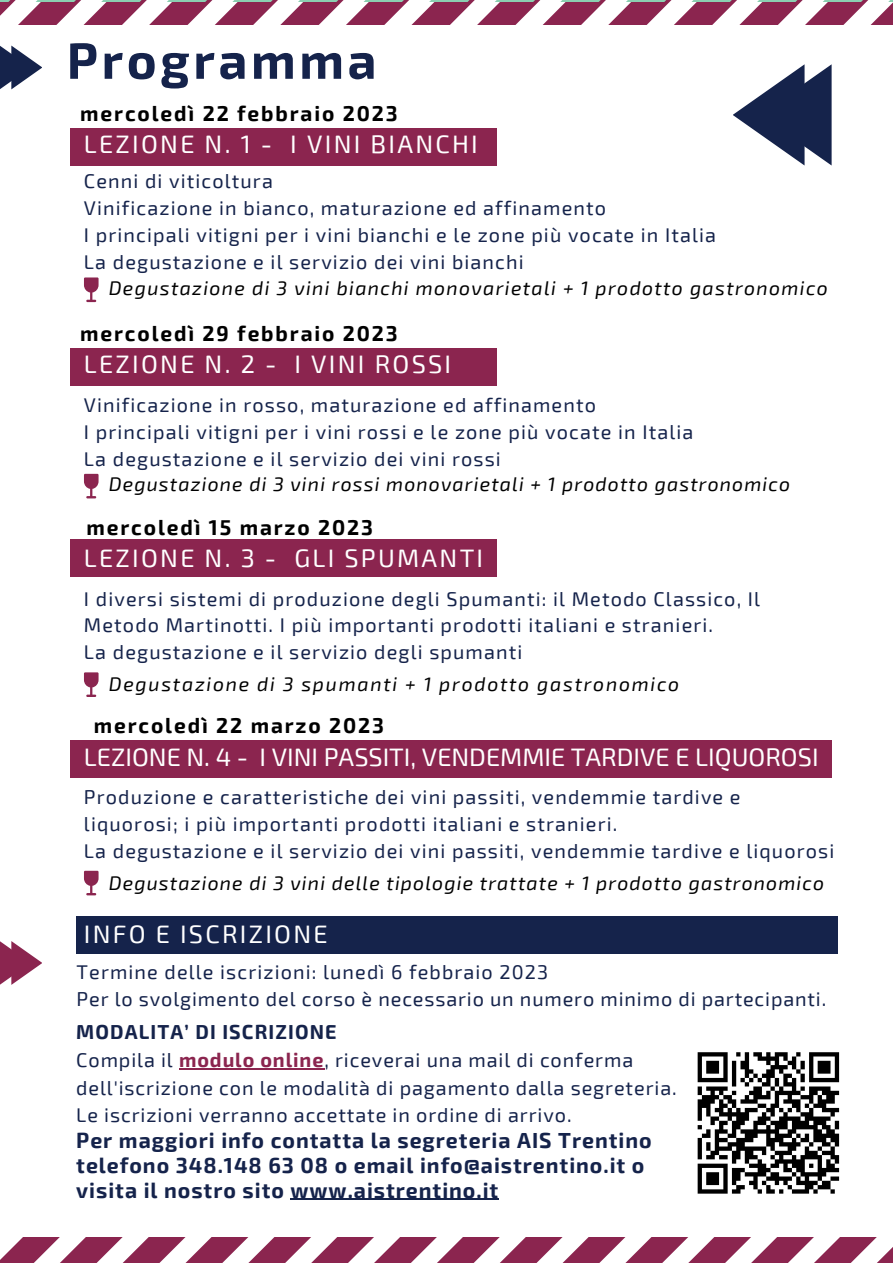
<style>
.page{position:relative;width:893px;height:1264px;background:#fff}
.page>*{position:absolute;margin:0;border:0;box-sizing:border-box;transform-origin:0 0}
.t1{font:700 51px "Exo 2";letter-spacing:.07em;color:#15234b}
.t2{font:25.2px "Exo 2";letter-spacing:.09em;color:#fff}
.t3{font:25.2px "Exo 2";color:#fff}
.t4{font:700 21.3px/24.8px "Exo 2";letter-spacing:.045em;color:#15234b}
.t5{font:700 21px "Exo 2";letter-spacing:.09em;color:#000}
.t6{font:19.8px/27px "Exo 2";letter-spacing:.055em;color:#15234b}
.t7{font:italic 19.5px "Exo 2";letter-spacing:.06em;color:#000}
.t8{font:italic 19.5px "Exo 2";letter-spacing:.09em;color:#000}
.s1{font-weight:700}
.s2{font-weight:700;color:#8b254f}
</style>
<div class="page">
<svg style="left:0;top:46px;width:42px;height:43px"></svg>
<svg style="left:0;top:941px;width:42px;height:43px"></svg>
<hr style="left:179px;top:1068px;width:145px;height:1px;background:#8b254f">
<hr style="left:290px;top:1198px;width:209px;height:1px;background:#15234b">
<svg style="left:0;top:1237px;width:892px;height:25px"></svg>
<svg style="left:733px;top:64px;width:98px;height:101px"></svg>
<svg style="left:0;top:0;width:892px;height:25px"></svg>
<div style="left:70px;top:128px;width:426px;height:37px;background:#8b254f"></div>
<div style="left:70px;top:348px;width:426px;height:37px;background:#8b254f"></div>
<div style="left:70px;top:539px;width:426px;height:37px;background:#8b254f"></div>
<div style="left:70px;top:740px;width:761px;height:37px;background:#8b254f"></div>
<svg style="left:84px;top:474px;width:14px;height:24px"></svg>
<svg style="left:84px;top:672px;width:14px;height:25px"></svg>
<svg style="left:84px;top:870px;width:14px;height:25px"></svg>
<svg style="left:84px;top:277px;width:14px;height:25px"></svg>
<div style="left:77px;top:916px;width:760px;height:37px;background:#15234b"></div>
<svg style="left:697px;top:1052px;width:143px;height:142px"></svg>
<h1 class="t1" style="left:67px;top:27px;width:311px">Programma</h1>
<p class="t5" style="left:80px;top:100px;width:319px">mercoledì 22 febbraio 2023</p>
<p class="t2" style="left:84px;top:128px;width:395px">LEZIONE N. 1 - I VINI BIANCHI</p>
<p class="t6" style="left:84px;top:167px;width:633px">Cenni di viticoltura<br>Vinificazione in bianco, maturazione ed affinamento<br>I principali vitigni per i vini bianchi e le zone più vocate in Italia La degustazione e il servizio dei vini bianchi</p>
<p class="t7" style="left:109px;top:275px;width:720px">Degustazione di 3 vini bianchi monovarietali + 1 prodotto gastronomico</p>
<p class="t5" style="left:80px;top:320px;width:319px">mercoledì 29 febbraio 2023</p>
<p class="t2" style="left:84px;top:348px;width:368px">LEZIONE N. 2 - I VINI ROSSI</p>
<p class="t6" style="left:84px;top:390px;width:611px">Vinificazione in rosso, maturazione ed affinamento<br>I principali vitigni per i vini rossi e le zone più vocate in Italia<br>La degustazione e il servizio dei vini rossi</p>
<p class="t7" style="left:109px;top:472px;width:682px">Degustazione di 3 vini rossi monovarietali + 1 prodotto gastronomico</p>
<p class="t5" style="left:86px;top:514px;width:288px">mercoledì 15 marzo 2023</p>
<p class="t2" style="left:84px;top:542px;width:401px">LEZIONE N. 3 - GLI SPUMANTI</p>
<p class="t6" style="left:84px;top:584px;width:677px">I diversi sistemi di produzione degli Spumanti: il Metodo Classico, Il<br>Metodo Martinotti. I più importanti prodotti italiani e stranieri.<br>La degustazione e il servizio degli spumanti</p>
<p class="t8" style="left:109px;top:672px;width:572px">Degustazione di 3 spumanti + 1 prodotto gastronomico</p>
<p class="t5" style="left:94px;top:712px;width:292px">mercoledì 22 marzo 2023</p>
<p class="t3" style="left:84px;top:740px;width:736px">LEZIONE N. 4 - I VINI PASSITI, VENDEMMIE TARDIVE E LIQUOROSI</p>
<p class="t6" style="left:84px;top:782px;width:751px">Produzione e caratteristiche dei vini passiti, vendemmie tardive e liquorosi; i più importanti prodotti italiani e stranieri.<br>La degustazione e il servizio dei vini passiti, vendemmie tardive e liquorosi</p>
<p class="t7" style="left:109px;top:870px;width:716px">Degustazione di 3 vini delle tipologie trattate + 1 prodotto gastronomico</p>
<p class="t2" style="left:84px;top:918px;width:245px">INFO E ISCRIZIONE</p>
<p class="t6" style="left:77px;top:957px;width:751px">Termine delle iscrizioni: lunedì 6 febbraio 2023<br>Per lo svolgimento del corso è necessario un numero minimo di partecipanti.</p>
<p class="t6" style="left:76px;top:1017px;width:602px;line-height:27.8px"><span class="s1">MODALITA’ DI ISCRIZIONE<br></span>Compila il <span class="s2">modulo online</span>, riceverai una mail di conferma dell'iscrizione con le modalità di pagamento dalla segreteria.<br>Le iscrizioni verranno accettate in ordine di arrivo.</p>
<p class="t4" style="left:76px;top:1127px;width:577px">Per maggiori info contatta la segreteria AIS Trentino telefono 348.148 63 08 o email info@aistrentino.it o visita il nostro sito www.aistrentino.it</p>
</div>
